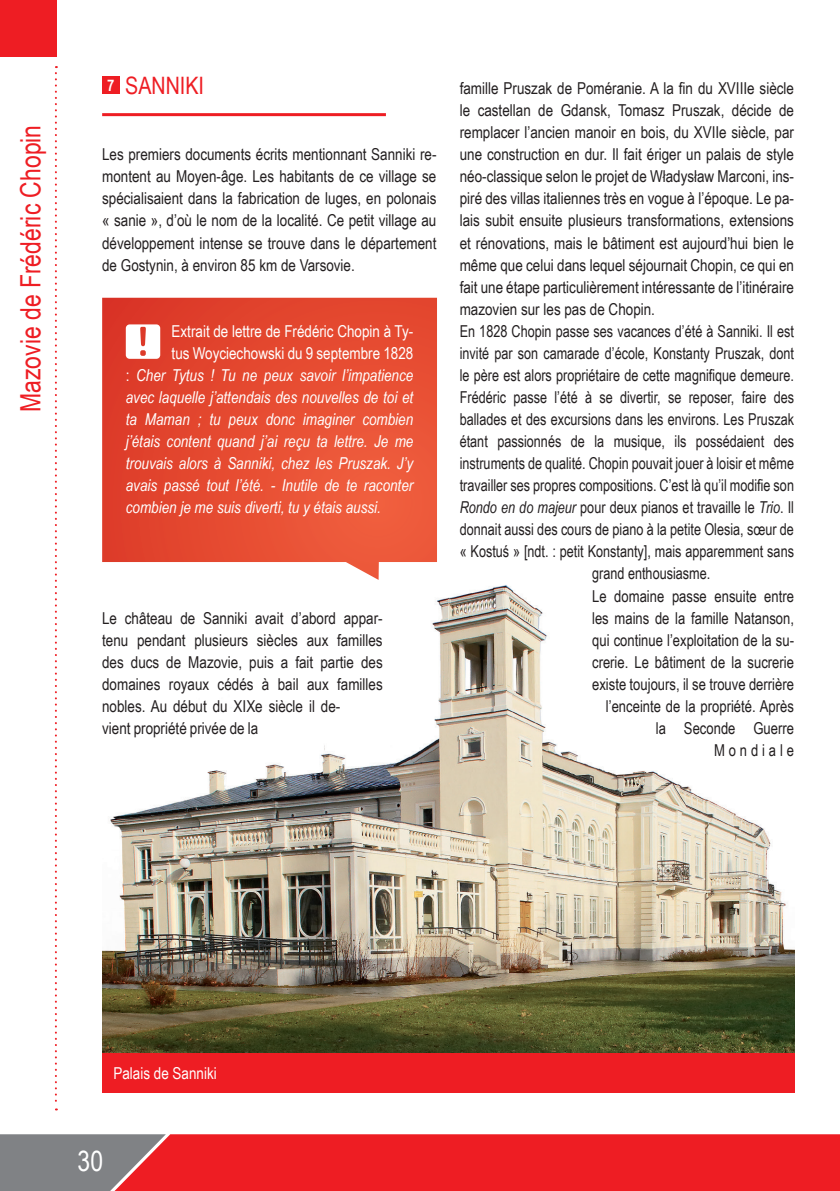
<style>
.page{position:relative;width:840px;height:1191px;background:#fff}
.page>*{position:absolute;margin:0;border:0;box-sizing:border-box;transform-origin:0 0}
.t1{font:28px "Arial Narrow";color:#ee1d23}
.t2{font:28px "Arial Narrow";color:#fff}
.t3{font:24px "Arial Narrow";color:#ee1d23}
.t4{font:16.4px/22px "Arial Narrow";color:#231f20;text-align:justify}
.t5{font:16.4px "Arial Narrow";color:#231f20;scale:.94 1}
.t6{font:italic 16.4px "Arial Narrow";color:#fff}
.t7{font:16.4px "Arial Narrow";color:#fff}
.t8{font:16.4px "Arial Narrow";letter-spacing:.245em;color:#231f20}
.s1{font-weight:700;font-size:16px;color:#fff}
.s2{font-style:normal}
.s3{font-style:italic}
</style>
<div class="page">
<img style="left:102px;top:585px;width:692px;height:468px">
<div style="left:166px;top:1134px;width:673px;height:57px;background:#ee1d23"></div>
<svg style="left:0;top:1134px;width:166px;height:57px;background:#93777a"></svg>
<div style="left:0;top:0;width:57px;height:57px;background:#ee1d23"></div>
<svg style="left:55px;top:66px;width:2px;height:1044px"></svg>
<div style="left:102px;top:76px;width:18px;height:18px;background:#ee1d23"></div>
<hr style="left:102px;top:113px;width:284px;height:3px;background:#ee1d23">
<svg style="left:102px;top:298px;width:335px;height:282px;background:#e7563e"></svg>
<div style="left:102px;top:1053px;width:692px;height:39px;background:#ee1d23"></div>
<svg style="left:126px;top:324px;width:34px;height:35px"></svg>
<h1 class="t1" style="left:10px;top:412px;width:289px;rotate:-90deg">Mazovie de Frédéric Chopin</h1>
<h2 class="t3" style="left:107px;top:68px;width:98px"><span class="s1">7</span> SANNIKI</h2>
<p class="t4" style="left:102px;top:143px;width:336px">Les premiers documents écrits mentionnant Sanniki re&shy;montent au Moyen-âge. Les habitants de ce village se spécialisaient dans la fabrication de luges, en polonais « sanie », d’où le nom de la localité. Ce petit village au développement intense se trouve dans le département de Gostynin, à environ 85 km de Varsovie.</p>
<p class="t7" style="left:171px;top:319px;width:243px">Extrait de lettre de Frédéric Chopin à Ty-</p>
<p class="t7" style="left:171px;top:341px;width:243px">tus Woyciechowski du 9 septembre 1828</p>
<p class="t6" style="left:126px;top:364px;width:289px"><span class="s2">:</span> Cher Tytus ! Tu ne peux savoir l’impatience</p>
<p class="t6" style="left:126px;top:386px;width:289px">avec laquelle j’attendais des nouvelles de toi et</p>
<p class="t6" style="left:126px;top:408px;width:289px">ta Maman ; tu peux donc imaginer combien</p>
<p class="t6" style="left:126px;top:430px;width:289px">j’étais content quand j’ai reçu ta lettre. Je me</p>
<p class="t6" style="left:126px;top:452px;width:289px">trouvais alors à Sanniki, chez les Pruszak. J’y</p>
<p class="t6" style="left:126px;top:474px;width:289px">avais passé tout l’été. - Inutile de te raconter</p>
<p class="t6" style="left:126px;top:496px;width:256px">combien je me suis diverti, tu y étais aussi.</p>
<p class="t4" style="left:102px;top:606px;width:282px;text-align:left">Le château de Sanniki avait d’abord appar&shy;tenu pendant plusieurs siècles aux familles des ducs de Mazovie, puis a fait partie des domaines royaux cédés à bail aux familles nobles. Au début du XIXe siècle il de-<br>vient propriété privée de la</p>
<p class="t4" style="left:459px;top:77px;width:335px">famille Pruszak de Poméranie. A la fin du XVIIIe siècle</p>
<p class="t4" style="left:459px;top:99px;width:335px">le castellan de Gdansk, Tomasz Pruszak, décide de</p>
<p class="t4" style="left:459px;top:121px;width:335px">remplacer l’ancien manoir en bois, du XVIIe siècle, par</p>
<p class="t4" style="left:459px;top:143px;width:335px">une construction en dur. Il fait ériger un palais de style</p>
<p class="t4" style="left:459px;top:165px;width:336px">néo-classique selon le projet de Władysław Marconi, ins-</p>
<p class="t4" style="left:459px;top:187px;width:336px">piré des villas italiennes très en vogue à l’époque. Le pa-</p>
<p class="t4" style="left:459px;top:209px;width:335px">lais subit ensuite plusieurs transformations, extensions</p>
<p class="t4" style="left:459px;top:231px;width:335px">et rénovations, mais le bâtiment est aujourd’hui bien le</p>
<p class="t4" style="left:459px;top:253px;width:335px">même que celui dans lequel séjournait Chopin, ce qui en</p>
<p class="t4" style="left:459px;top:275px;width:335px">fait une étape particulièrement intéressante de l’itinéraire</p>
<p class="t4" style="left:459px;top:297px;width:197px">mazovien sur les pas de Chopin.</p>
<p class="t5" style="left:459px;top:319px;width:357px">En 1828 Chopin passe ses vacances d’été à Sanniki. Il est</p>
<p class="t5" style="left:459px;top:341px;width:357px">invité par son camarade d’école, Konstanty Pruszak, dont</p>
<p class="t5" style="left:459px;top:363px;width:357px">le père est alors propriétaire de cette magnifique demeure.</p>
<p class="t5" style="left:459px;top:385px;width:357px">Frédéric passe l’été à se divertir, se reposer, faire des</p>
<p class="t5" style="left:459px;top:407px;width:357px">ballades et des excursions dans les environs. Les Pruszak</p>
<p class="t5" style="left:459px;top:429px;width:357px">étant passionnés de la musique, ils possédaient des</p>
<p class="t5" style="left:459px;top:451px;width:357px">instruments de qualité. Chopin pouvait jouer à loisir et même</p>
<p class="t5" style="left:459px;top:473px;width:357px">travailler ses propres compositions. C’est là qu’il modifie son</p>
<p class="t5" style="left:459px;top:495px;width:357px"><span class="s3">Rondo en do majeur</span> pour deux pianos et travaille le <span class="s3">Trio</span>. Il</p>
<p class="t5" style="left:459px;top:517px;width:357px">donnait aussi des cours de piano à la petite Olesia, sœur de</p>
<p class="t5" style="left:459px;top:539px;width:357px">« Kostuś » [ndt. : petit Konstanty], mais apparemment sans</p>
<p class="t5" style="left:591px;top:561px;width:127px">grand enthousiasme.</p>
<p class="t4" style="left:591px;top:584px;width:203px">Le domaine passe ensuite entre</p>
<p class="t4" style="left:591px;top:606px;width:203px">les mains de la famille Natanson,</p>
<p class="t4" style="left:591px;top:628px;width:203px">qui continue l’exploitation de la su-</p>
<p class="t4" style="left:591px;top:650px;width:203px">crerie. Le bâtiment de la sucrerie</p>
<p class="t4" style="left:591px;top:672px;width:203px">existe toujours, il se trouve derrière</p>
<p class="t4" style="left:605px;top:694px;width:189px">l’enceinte de la propriété. Après</p>
<p class="t4" style="left:655px;top:716px;width:139px">la Seconde Guerre</p>
<p class="t8" style="left:713px;top:738px;width:81px">Mondiale</p>
<p class="t7" style="left:113px;top:1061px;width:105px">Palais de Sanniki</p>
<h1 class="t2" style="left:77px;top:1140px;width:27px">30</h1>
</div>
